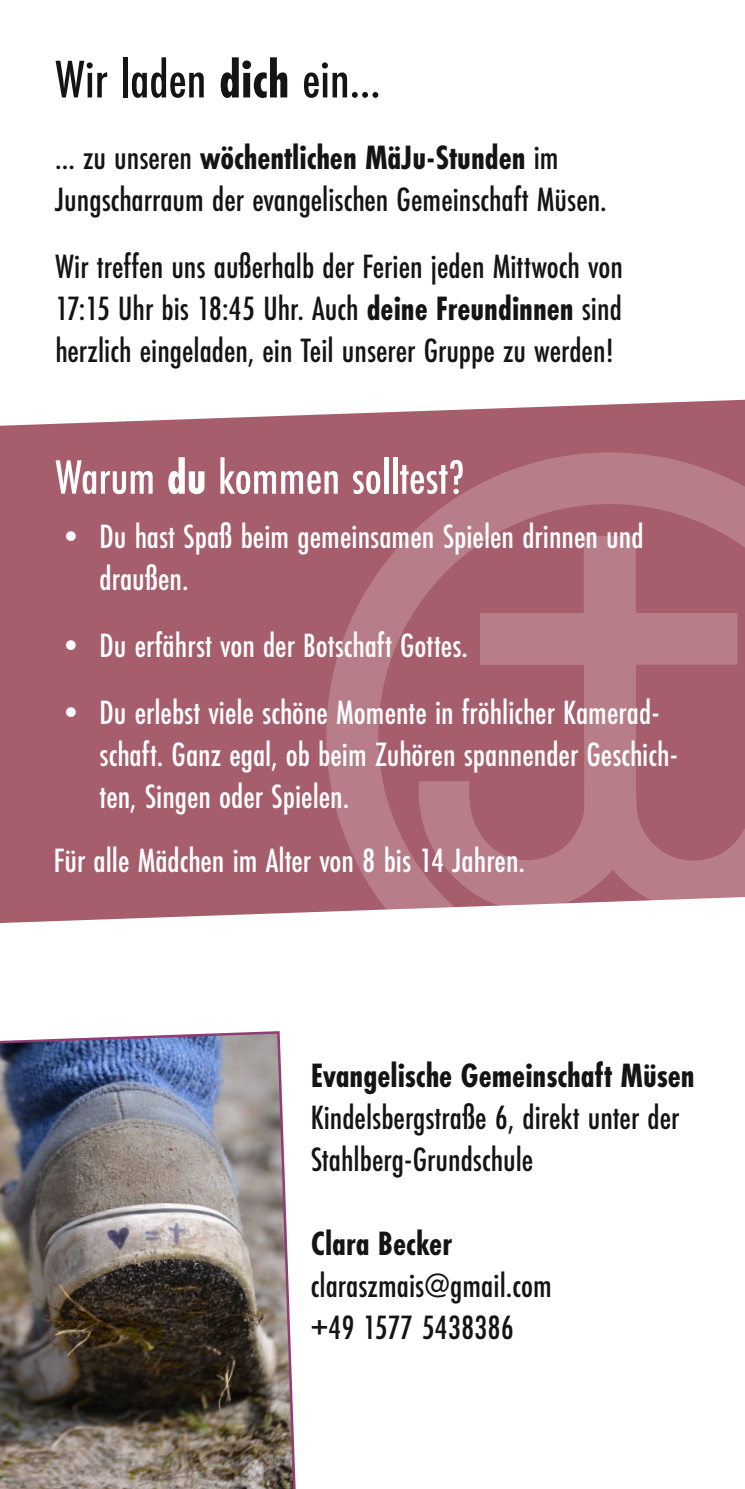
<style>
.page{position:relative;width:745px;height:1489px;background:#fff}
.page>*{position:absolute;margin:0;border:0;box-sizing:border-box;transform-origin:0 0}
.t1{font:500 55px "Futura PT Cond";color:#131413}
.t2{font:500 50px "Futura PT Cond";color:#fff}
.t3{font:500 35px/42px "Futura PT Cond";color:#131413}
.t4{font:500 35px/42px "Futura PT Cond";color:#fff}
.t5{font:700 35px "Futura PT Cond";color:#131413}
.s1{font-weight:700}
</style>
<div class="page">
<div style="left:0;top:399px;width:744px;height:524px;background:#a65e6d"></div>
<svg style="left:326px;top:452px;width:418px;height:471px;background:#b0717f"></svg>
<svg style="left:418px;top:536px;width:326px;height:384px;background:#b0707e"></svg>
<img style="left:0;top:1031px;width:296px;height:457px">
<p class="t1" style="left:55px;top:47px;width:326px">Wir laden <span class="s1">dich</span> ein...</p>
<p class="t3" style="left:55px;top:136px;width:552px">... zu unseren <span class="s1">wöchentlichen MäJu-Stunden</span> im<br>Jungscharraum der evangelischen Gemeinschaft Müsen.</p>
<p class="t3" style="left:55px;top:245px;width:568px">Wir treffen uns außerhalb der Ferien jeden Mittwoch von</p>
<p class="t3" style="left:55px;top:287px;width:567px">17:15 Uhr bis 18:45 Uhr. Auch <span class="s1">deine Freundinnen</span> sind herzlich eingeladen, ein Teil unserer Gruppe zu werden!</p>
<p class="t2" style="left:55px;top:447px;width:410px">Warum <span class="s1">du</span> kommen solltest?</p>
<p class="t4" style="left:99px;top:515px;width:545px;text-indent:-46px">• Du hast Spaß beim gemeinsamen Spielen drinnen und draußen.</p>
<p class="t4" style="left:53px;top:624px;width:416px">• Du erfährst von der Botschaft Gottes.</p>
<p class="t4" style="left:99px;top:691px;width:580px;text-indent:-46px">• Du erlebst viele schöne Momente in fröhlicher Kamerad&shy;schaft. Ganz egal, ob beim Zuhören spannender Geschich&shy;ten, Singen oder Spielen.</p>
<p class="t4" style="left:54px;top:839px;width:472px">Für alle Mädchen im Alter von 8 bis 14 Jahren.</p>
<p class="t3" style="left:310px;top:1053px;width:385px"><span class="s1">Evangelische Gemeinschaft Müsen<br></span>Kindelsbergstraße 6, direkt unter der<br>Stahlberg-Grundschule</p>
<p class="t5" style="left:310px;top:1222px;width:143px">Clara Becker</p>
<p class="t3" style="left:310px;top:1263px;width:243px">claraszmais@gmail.com</p>
<p class="t3" style="left:310px;top:1305px;width:205px">+49 1577 5438386</p>
</div>
